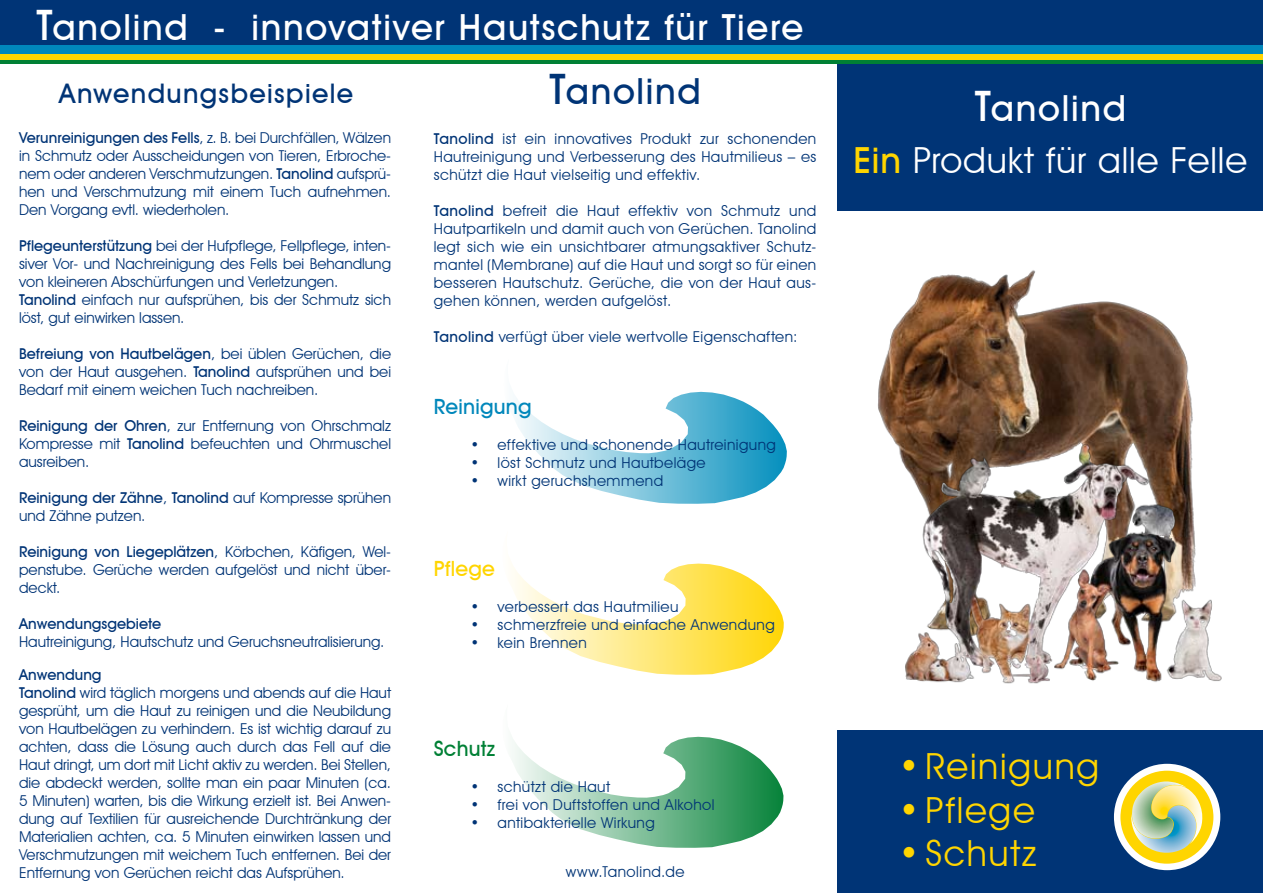
<style>
.page{position:relative;width:1263px;height:893px;background:#fff}
.page>*{position:absolute;margin:0;border:0;box-sizing:border-box;transform-origin:0 0}
.t1{font:500 36px "Avant Garde IT Cby BT";letter-spacing:.045em;color:#fff}
.t2{font:36px/52.5px "Avant Garde IT Cby BT";letter-spacing:.025em;color:#fff;text-align:center}
.t3{font:36px "Avant Garde IT Cby BT";letter-spacing:.05em;color:#ffd500}
.t4{font:500 36px "Avant Garde IT Cby BT";letter-spacing:.05em;color:#003476}
.t5{font:500 27px "Avant Garde IT Cby BT";letter-spacing:.05em;color:#003476}
.t6{font:500 21px "Avant Garde IT Cby BT";letter-spacing:.01em;color:#0087bb}
.t7{font:500 21px "Avant Garde IT Cby BT";letter-spacing:.01em;color:#ffd500}
.t8{font:500 21px "Avant Garde IT Cby BT";letter-spacing:.005em;color:#008035}
.t9{font:15px/18px "Avant Garde IT Cby BT";color:#003476;text-align:justify}
.t10{font:15px "Avant Garde IT Cby BT";letter-spacing:.03em;color:#003476}
.t11{font:500 15px "Avant Garde IT Cby BT";color:#003476}
.t12{font:15px "Avant Garde IT Cby BT";letter-spacing:.035em;color:#003476}
.s1{font-size:42px}
.s2{font-weight:500}
.s3{font-weight:500;font-size:42px}
.s4{font-weight:500;color:#ffd500}
</style>
<div class="page">
<div style="left:0;top:0;width:1263px;height:45px;background:#003476"></div>
<hr style="left:0;top:60px;width:1263px;height:4px;background:#008035">
<div style="left:0;top:53px;width:1263px;height:7px;background:#ffd500"></div>
<div style="left:0;top:45px;width:1263px;height:9px;background:#0087bb"></div>
<div style="left:838px;top:64px;width:425px;height:829px;background:#003476"></div>
<div style="left:1114px;top:764px;width:106px;height:106px;background:#fff;border-radius:50%"></div>
<div style="left:1120px;top:771px;width:93px;height:93px;background:#ffd500;border-radius:50%"></div>
<svg style="left:1131px;top:781px;width:71px;height:72px"></svg>
<svg style="left:512px;top:563px;width:272px;height:112px"></svg>
<svg style="left:515px;top:391px;width:272px;height:113px"></svg>
<svg style="left:512px;top:736px;width:271px;height:112px"></svg>
<div style="left:832px;top:211px;width:431px;height:519px;background:#fff"></div>
<img style="left:878px;top:270px;width:315px;height:161px">
<img style="left:887px;top:431px;width:335px;height:253px">
<h1 class="t1" style="left:36px;top:5px;width:768px"><span class="s1">T</span>anolind - innovativer Hautschutz für Tiere</h1>
<h2 class="t5" style="left:59px;top:77px;width:296px">Anwendungsbeispiele</h2>
<h1 class="t4" style="left:549px;top:70px;width:153px"><span class="s1">T</span>anolind</h1>
<p class="t9" style="left:19px;top:129px;width:373px"><span class="s2">Verunreinigungen des Fells</span>, z. B. bei Durchfällen, Wälzen in Schmutz oder Ausscheidungen von Tieren, Erbroche&shy;nem oder anderen Verschmutzungen. <span class="s2">Tanolind</span> aufsprü&shy;hen und Verschmutzung mit einem Tuch aufnehmen.<br>Den Vorgang evtl. wiederholen.</p>
<p class="t9" style="left:19px;top:237px;width:373px;text-align:left"><span class="s2">Pflegeunterstützung</span> bei der Hufpflege, Fellpflege, inten&shy;siver Vor- und Nachreinigung des Fells bei Behandlung von kleineren Abschürfungen und Verletzungen.<br><span class="s2">Tanolind</span> einfach nur aufsprühen, bis der Schmutz sich löst, gut einwirken lassen.</p>
<p class="t9" style="left:19px;top:345px;width:373px"><span class="s2">Befreiung von Hautbelägen</span>, bei üblen Gerüchen, die von der Haut ausgehen. <span class="s2">Tanolind</span> aufsprühen und bei Bedarf mit einem weichen Tuch nachreiben.</p>
<p class="t9" style="left:19px;top:417px;width:373px"><span class="s2">Reinigung der Ohren</span>, zur Entfernung von Ohrschmalz Kompresse mit <span class="s2">Tanolind</span> befeuchten und Ohrmuschel ausreiben.</p>
<p class="t9" style="left:19px;top:489px;width:373px"><span class="s2">Reinigung der Zähne</span>, <span class="s2">Tanolind</span> auf Kompresse sprühen und Zähne putzen.</p>
<p class="t9" style="left:19px;top:543px;width:373px"><span class="s2">Reinigung von Liegeplätzen</span>, Körbchen, Käfigen, Wel&shy;penstube. Gerüche werden aufgelöst und nicht über&shy;deckt.</p>
<p class="t11" style="left:19px;top:615px;width:144px">Anwendungsgebiete</p>
<p class="t9" style="left:19px;top:633px;width:367px">Hautreinigung, Hautschutz und Geruchsneutralisierung.</p>
<p class="t9" style="left:19px;top:666px;width:373px;text-align:left"><span class="s2">Anwendung<br>Tanolind</span> wird täglich morgens und abends auf die Haut gesprüht, um die Haut zu reinigen und die Neubildung von Hautbelägen zu verhindern. Es ist wichtig darauf zu achten, dass die Lösung auch durch das Fell auf die Haut dringt, um dort mit Licht aktiv zu werden. Bei Stellen, die abdeckt werden, sollte man ein paar Minuten (ca.<br>5 Minuten) warten, bis die Wirkung erzielt ist. Bei Anwen&shy;dung auf Textilien für ausreichende Durchtränkung der Materialien achten, ca. 5 Minuten einwirken lassen und Verschmutzungen mit weichem Tuch entfernen. Bei der Entfernung von Gerüchen reicht das Aufsprühen.</p>
<p class="t9" style="left:434px;top:130px;width:384px"><span class="s2">Tanolind</span> ist ein innovatives Produkt zur schonenden Hautreinigung und Verbesserung des Hautmilieus – es schützt die Haut vielseitig und effektiv.</p>
<p class="t9" style="left:434px;top:202px;width:384px"><span class="s2">Tanolind</span> befreit die Haut effektiv von Schmutz und Hautpartikeln und damit auch von Gerüchen. Tanolind legt sich wie ein unsichtbarer atmungsaktiver Schutz&shy;mantel (Membrane) auf die Haut und sorgt so für einen besseren Hautschutz. Gerüche, die von der Haut aus&shy;gehen können, werden aufgelöst.</p>
<p class="t10" style="left:434px;top:328px;width:365px"><span class="s2">Tanolind</span> verfügt über viele wertvolle Eigenschaften:</p>
<h3 class="t6" style="left:434px;top:394px;width:99px">Reinigung</h3>
<p class="t10" style="left:470px;top:436px;width:307px">• effektive und schonende Hautreinigung</p>
<p class="t10" style="left:470px;top:454px;width:237px">• löst Schmutz und Hautbeläge</p>
<p class="t10" style="left:470px;top:472px;width:194px">• wirkt geruchshemmend</p>
<h3 class="t7" style="left:434px;top:556px;width:63px">Pflege</h3>
<p class="t10" style="left:470px;top:598px;width:209px">• verbessert das Hautmilieu</p>
<p class="t10" style="left:470px;top:616px;width:306px">• schmerzfreie und einfache Anwendung</p>
<p class="t10" style="left:470px;top:634px;width:118px">• kein Brennen</p>
<h3 class="t8" style="left:434px;top:736px;width:63px">Schutz</h3>
<p class="t10" style="left:470px;top:778px;width:141px">• schützt die Haut</p>
<p class="t10" style="left:470px;top:796px;width:245px">• frei von Duftstoffen und Alkohol</p>
<p class="t10" style="left:470px;top:814px;width:186px">• antibakterielle Wirkung</p>
<p class="t12" style="left:566px;top:863px;width:120px">www.Tanolind.de</p>
<h1 class="t2" style="left:853px;top:81px;width:395px"><span class="s3">T</span><span class="s2">anolind<br></span><span class="s4">Ein</span> Produkt für alle Felle</h1>
<h1 class="t3" style="left:898px;top:745px;width:202px">• Reinigung</h1>
<h1 class="t3" style="left:898px;top:788px;width:138px">• Pflege</h1>
<h1 class="t3" style="left:898px;top:831px;width:140px">• Schutz</h1>
</div>
